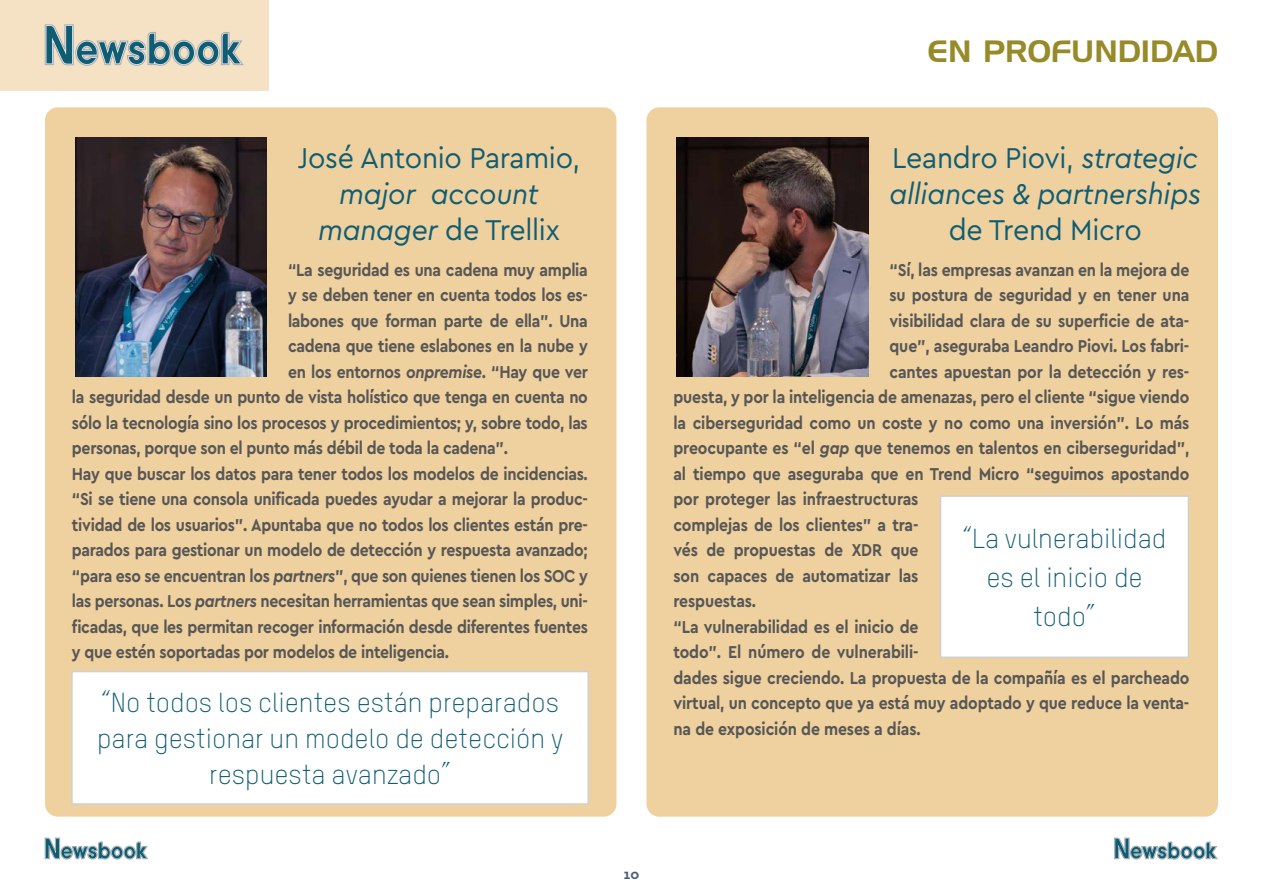
<style>
.page{position:relative;width:1263px;height:893px;background:#fff}
.page>*{position:absolute;margin:0;border:0;box-sizing:border-box;transform-origin:0 0}
.t1{font:italic 30px/36px "Cera Pro";letter-spacing:-.01em;color:#105d73;text-align:center;scale:.95 1}
.t2{font:30px "Cera Pro";letter-spacing:-.01em;color:#105d73;scale:.95 1}
.t3{font:30px "Handel Gothic";color:#968b28}
.t4{font:300 27px/36px "TSTARPRO";color:#105d73;text-align:center}
.t5{font:700 18px "Cera Pro";letter-spacing:-.02em;color:#575756;scale:.88 1}
.t6{font:700 13.5px "Cera Pro";color:#4d5d79}
.s1{font-style:normal}
.s2{font-style:italic}
</style>
<div class="page">
<div style="left:0;top:0;width:268px;height:90px;background:#f5e1c3"></div>
<svg style="left:45px;top:25px;width:198px;height:41px"></svg>
<svg style="left:45px;top:838px;width:103px;height:21px"></svg>
<svg style="left:1114px;top:838px;width:103px;height:21px"></svg>
<div style="left:45px;top:107px;width:571px;height:710px;background:#efd09f;border-radius:13px"></div>
<img style="left:75px;top:137px;width:192px;height:239px">
<div style="left:72px;top:671px;width:516px;height:133px;background:#fff"></div>
<div style="left:71px;top:671px;width:518px;height:134px;border:1px solid #d0d0d0"></div>
<div style="left:646px;top:107px;width:572px;height:710px;background:#efd09f;border-radius:13px"></div>
<img style="left:677px;top:137px;width:191px;height:239px">
<div style="left:940px;top:496px;width:248px;height:161px;background:#fff"></div>
<div style="left:940px;top:495px;width:249px;height:163px;border:2px solid #d0d0d0"></div>
<h1 class="t2" style="left:298px;top:138px;width:299px">José Antonio Paramio,</h1>
<h1 class="t1" style="left:318px;top:175px;width:256px">major account manager <span class="s1">de Trellix</span></h1>
<p class="t5" style="left:288px;top:258px;width:342px">“La seguridad es una cadena muy amplia</p>
<p class="t5" style="left:288px;top:283px;width:342px">y se deben tener en cuenta todos los es-</p>
<p class="t5" style="left:288px;top:309px;width:342px">labones que forman parte de ella”. Una</p>
<p class="t5" style="left:288px;top:334px;width:342px">cadena que tiene eslabones en la nube y</p>
<p class="t5" style="left:288px;top:360px;width:342px">en los entornos <span class="s2">onpremise</span>. “Hay que ver</p>
<p class="t5" style="left:72px;top:385px;width:588px">la seguridad desde un punto de vista holístico que tenga en cuenta no</p>
<p class="t5" style="left:72px;top:411px;width:588px">sólo la tecnología sino los procesos y procedimientos; y, sobre todo, las</p>
<p class="t5" style="left:72px;top:436px;width:497px">personas, porque son el punto más débil de toda la cadena”.</p>
<p class="t5" style="left:72px;top:462px;width:588px">Hay que buscar los datos para tener todos los modelos de incidencias.</p>
<p class="t5" style="left:72px;top:487px;width:588px">“Si se tiene una consola unificada puedes ayudar a mejorar la produc-</p>
<p class="t5" style="left:72px;top:513px;width:588px">tividad de los usuarios”. Apuntaba que no todos los clientes están pre-</p>
<p class="t5" style="left:72px;top:538px;width:588px">parados para gestionar un modelo de detección y respuesta avanzado;</p>
<p class="t5" style="left:72px;top:564px;width:588px">“para eso se encuentran los <span class="s2">partners</span>”, que son quienes tienen los SOC y</p>
<p class="t5" style="left:72px;top:589px;width:588px">las personas. Los <span class="s2">partners</span> necesitan herramientas que sean simples, uni-</p>
<p class="t5" style="left:72px;top:615px;width:588px">ficadas, que les permitan recoger información desde diferentes fuentes</p>
<p class="t5" style="left:72px;top:640px;width:430px">y que estén soportadas por modelos de inteligencia.</p>
<h2 class="t4" style="left:97px;top:685px;width:468px">“No todos los clientes están preparados para gestionar un modelo de detección y respuesta avanzado”</h2>
<h1 class="t3" style="left:928px;top:37px;width:292px">EN PROFUNDIDAD</h1>
<h1 class="t1" style="left:889px;top:139px;width:329px;text-align:left"><span class="s1">Leandro Piovi,</span> strategic alliances &amp; partnerships</h1>
<h1 class="t2" style="left:949px;top:210px;width:205px">de Trend Micro</h1>
<p class="t5" style="left:889px;top:258px;width:342px">“Sí, las empresas avanzan en la mejora de</p>
<p class="t5" style="left:889px;top:283px;width:342px">su postura de seguridad y en tener una</p>
<p class="t5" style="left:889px;top:309px;width:342px">visibilidad clara de su superficie de ata-</p>
<p class="t5" style="left:889px;top:334px;width:342px">que”, aseguraba Leandro Piovi. Los fabri-</p>
<p class="t5" style="left:889px;top:360px;width:342px">cantes apuestan por la detección y res-</p>
<p class="t5" style="left:673px;top:385px;width:588px">puesta, y por la inteligencia de amenazas, pero el cliente “sigue viendo</p>
<p class="t5" style="left:673px;top:411px;width:588px">la ciberseguridad como un coste y no como una inversión”. Lo más</p>
<p class="t5" style="left:673px;top:436px;width:588px">preocupante es “el <span class="s2">gap</span> que tenemos en talentos en ciberseguridad”,</p>
<p class="t5" style="left:673px;top:462px;width:588px">al tiempo que aseguraba que en Trend Micro “seguimos apostando</p>
<p class="t5" style="left:673px;top:487px;width:280px">por proteger las infraestructuras</p>
<p class="t5" style="left:673px;top:513px;width:280px">complejas de los clientes” a tra-</p>
<p class="t5" style="left:673px;top:538px;width:280px">vés de propuestas de XDR que</p>
<p class="t5" style="left:673px;top:564px;width:280px">son capaces de automatizar las</p>
<p class="t5" style="left:673px;top:589px;width:95px">respuestas.</p>
<p class="t5" style="left:673px;top:615px;width:280px">“La vulnerabilidad es el inicio de</p>
<p class="t5" style="left:673px;top:640px;width:280px">todo”. El número de vulnerabili-</p>
<p class="t5" style="left:673px;top:666px;width:588px">dades sigue creciendo. La propuesta de la compañía es el parcheado</p>
<p class="t5" style="left:673px;top:691px;width:588px">virtual, un concepto que ya está muy adoptado y que reduce la venta-</p>
<p class="t5" style="left:673px;top:717px;width:282px">na de exposición de meses a días.</p>
<h2 class="t4" style="left:962px;top:519px;width:205px;line-height:39px">“La vulnerabilidad es el inicio de todo”</h2>
<p class="t6" style="left:623px;top:865px;width:17px">10</p>
</div>
